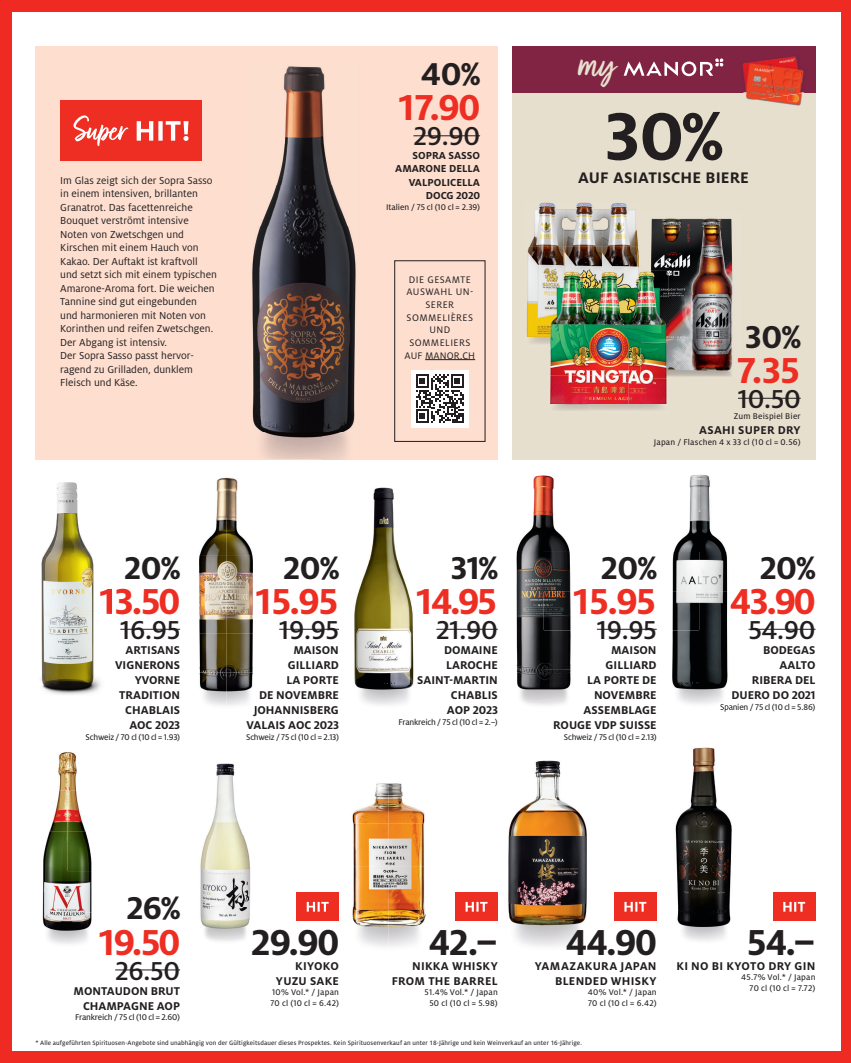
<style>
.page{position:relative;width:851px;height:1063px;background:#fff}
.page>*{position:absolute;margin:0;border:0;box-sizing:border-box;transform-origin:0 0}
.t1{font:700 74.62px "Milofor Manor";color:#231f20}
.t2{font:47.88px "Fave Script Pro";color:#e7e0ce}
.t3{font:700 40px "Milofor Manor";letter-spacing:-.065em;color:#ee2e22}
.t4{font:700 40px "Milofor Manor";letter-spacing:-.03em;color:#231f20}
.t5{font:700 35px "Milofor Manor";color:#231f20}
.t6{font:500 28.75px "Milofor Manor";letter-spacing:-.01em;color:#231f20}
.t7{font:700 17px "Milofor Manor";letter-spacing:.01em;color:#231f20}
.t8{font:700 12.5px/15px "Milofor Manor";color:#231f20;text-align:right}
.t9{font:700 12.5px/15px "Milofor Manor";letter-spacing:.02em;color:#231f20;text-align:right}
.t10{font:700 12.5px/15px "Milofor Manor";letter-spacing:.025em;color:#231f20;text-align:right}
.t11{font:11.25px/13.5px "Milofor Manor";color:#231f20}
.t12{font:700 11.25px/13.5px "Milofor Manor";color:#231f20;text-align:right}
.t13{font:10.5px/12.6px "Milofor Manor";letter-spacing:.04em;color:#231f20;text-align:center}
.t14{font:9.12px/11px "Milofor Manor Text";letter-spacing:.02em;color:#231f20;text-align:center}
.t15{font:9.12px "Milofor Manor Text";letter-spacing:-.025em;color:#231f20}
.t16{font:9.12px/11px "Milofor Manor Text";color:#231f20}
.t17{font:9.12px "Milofor Manor Text";letter-spacing:-.02em;color:#231f20}
.t18{font:6.88px "Milofor Manor Text";letter-spacing:.015em;color:#231f20}
</style>
<div class="page">
<div style="left:0;top:0;width:850px;height:1063px;background:#ee2a23"></div>
<div style="left:12px;top:12px;width:828px;height:1039px;background:#fff"></div>
<div style="left:35px;top:46px;width:462px;height:413px;background:#fddecf"></div>
<div style="left:512px;top:46px;width:303px;height:413px;background:#e7dfce"></div>
<div style="left:512px;top:46px;width:303px;height:46px;background:#812444"></div>
<svg style="left:623px;top:58px;width:100px;height:18px"></svg>
<img style="left:769px;top:56px;width:29px;height:8px">
<img style="left:742px;top:92px;width:60px;height:14px">
<img style="left:743px;top:61px;width:31px;height:40px">
<img style="left:773px;top:92px;width:30px;height:5px">
<img style="left:770px;top:64px;width:33px;height:28px">
<img style="left:42px;top:752px;width:50px;height:192px">
<img style="left:200px;top:763px;width:51px;height:178px">
<img style="left:352px;top:783px;width:74px;height:164px">
<img style="left:508px;top:760px;width:79px;height:186px">
<img style="left:675px;top:747px;width:57px;height:194px">
<img style="left:261px;top:431px;width:61px;height:28px">
<img style="left:322px;top:431px;width:26px;height:28px">
<img style="left:252px;top:66px;width:104px;height:365px">
<div style="left:296px;top:893px;width:43px;height:28px;background:#ee2e22"></div>
<svg style="left:307px;top:902px;width:21px;height:10px"></svg>
<div style="left:614px;top:893px;width:42px;height:28px;background:#ee2e22"></div>
<svg style="left:624px;top:902px;width:22px;height:10px"></svg>
<div style="left:455px;top:893px;width:42px;height:28px;background:#ee2e22"></div>
<svg style="left:465px;top:902px;width:22px;height:10px"></svg>
<div style="left:772px;top:893px;width:43px;height:28px;background:#ee2e22"></div>
<svg style="left:783px;top:902px;width:22px;height:10px"></svg>
<img style="left:651px;top:218px;width:82px;height:78px">
<img style="left:668px;top:296px;width:65px;height:81px">
<img style="left:526px;top:336px;width:22px;height:8px">
<img style="left:529px;top:202px;width:110px;height:45px">
<img style="left:527px;top:247px;width:36px;height:45px">
<img style="left:563px;top:247px;width:76px;height:23px">
<img style="left:526px;top:292px;width:22px;height:44px">
<img style="left:550px;top:347px;width:117px;height:57px">
<img style="left:640px;top:270px;width:28px;height:109px">
<img style="left:548px;top:270px;width:93px;height:77px">
<div style="left:394px;top:260px;width:91px;height:182px;border:1px solid #231f20"></div>
<hr style="left:425px;top:359px;width:50px;height:1px;background:#231f20">
<img style="left:516px;top:475px;width:55px;height:230px">
<hr style="left:737px;top:398px;width:63px;height:1px;background:#231f20">
<div style="left:60px;top:101px;width:142px;height:60px;background:#ee2e22"></div>
<svg style="left:73px;top:115px;width:115px;height:31px"></svg>
<hr style="left:413px;top:136px;width:67px;height:1px;background:#231f20">
<hr style="left:597px;top:629px;width:59px;height:1px;background:#231f20">
<hr style="left:279px;top:629px;width:60px;height:1px;background:#231f20">
<hr style="left:436px;top:629px;width:61px;height:1px;background:#231f20">
<hr style="left:748px;top:629px;width:67px;height:1px;background:#231f20">
<hr style="left:120px;top:629px;width:60px;height:1px;background:#231f20">
<hr style="left:115px;top:970px;width:65px;height:1px;background:#231f20">
<img style="left:199px;top:477px;width:54px;height:229px">
<img style="left:354px;top:487px;width:60px;height:218px">
<img style="left:40px;top:482px;width:72px;height:213px">
<svg style="left:100px;top:589px;width:12px;height:25px"></svg>
<img style="left:672px;top:474px;width:56px;height:230px">
<svg style="left:720px;top:704px;width:11px;height:5px"></svg>
<div style="left:411px;top:370px;width:57px;height:58px;background:#fff"></div>
<svg style="left:416px;top:375px;width:48px;height:48px"></svg>
<h2 class="t2" style="left:578px;top:33px;width:39px">my</h2>
<h3 class="t5" style="left:421px;top:53px;width:61px">40%</h3>
<h3 class="t3" style="left:396px;top:83px;width:85px">17.90</h3>
<h3 class="t6" style="left:413px;top:119px;width:68px">29.90</h3>
<p class="t12" style="left:395px;top:148px;width:86px">SOPRA SASSO<br>AMARONE DELLA<br>VALPOLICELLA<br>DOCG 2020</p>
<p class="t16" style="left:386px;top:203px;width:96px">Italien / 75 cl (10 cl = 2.39)</p>
<h1 class="t1" style="left:604px;top:90px;width:120px">30%</h1>
<p class="t11" style="left:60px;top:175px;width:154px">Im Glas zeigt sich der Sopra Sasso</p>
<h3 class="t7" style="left:578px;top:167px;width:172px">AUF ASIATISCHE BIERE</h3>
<p class="t11" style="left:60px;top:188px;width:158px">in einem intensiven, brillanten<br>Granatrot. Das facettenreiche<br>Bouquet verströmt intensive<br>Noten von Zwetschgen und<br>Kirschen mit einem Hauch von<br>Kakao. Der Auftakt ist kraftvoll und setzt sich mit einem typischen<br>Amarone-Aroma fort. Die weichen<br>Tannine sind gut eingebunden und harmonieren mit Noten von<br>Korinthen und reifen Zwetschgen.<br>Der Abgang ist intensiv.<br>Der Sopra Sasso passt hervor&shy;ragend zu Grilladen, dunklem<br>Fleisch und Käse.</p>
<p class="t13" style="left:404px;top:274px;width:72px">DIE GESAMTE<br>AUSWAHL UN-<br>SERER<br>SOMMELIÈRES<br>UND<br>SOMMELIERS<br>AUF MANOR.CH</p>
<h3 class="t5" style="left:745px;top:315px;width:57px">30%</h3>
<h3 class="t3" style="left:736px;top:346px;width:66px">7.35</h3>
<h3 class="t6" style="left:737px;top:381px;width:64px">10.50</h3>
<p class="t16" style="left:733px;top:411px;width:68px">Zum Beispiel Bier</p>
<p class="t9" style="left:699px;top:422px;width:103px">ASAHI SUPER DRY</p>
<p class="t14" style="left:653px;top:437px;width:148px">Japan / Flaschen 4 x 33 cl (10 cl = 0.56)</p>
<h3 class="t5" style="left:124px;top:546px;width:57px">20%</h3>
<h3 class="t3" style="left:97px;top:577px;width:84px">13.50</h3>
<h3 class="t6" style="left:120px;top:612px;width:61px">16.95</h3>
<p class="t8" style="left:115px;top:642px;width:66px">ARTISANS<br>VIGNERONS<br>YVORNE<br>TRADITION<br>CHABLAIS<br>AOC 2023</p>
<p class="t15" style="left:86px;top:734px;width:96px">Schweiz / 70 cl (10 cl = 1.93)</p>
<h3 class="t5" style="left:283px;top:546px;width:57px">20%</h3>
<h3 class="t3" style="left:253px;top:577px;width:87px">15.95</h3>
<h3 class="t6" style="left:279px;top:612px;width:61px">19.95</h3>
<p class="t8" style="left:246px;top:642px;width:94px">MAISON<br>GILLIARD<br>LA PORTE<br>DE NOVEMBRE<br>JOHANNISBERG<br>VALAIS AOC 2023</p>
<p class="t15" style="left:246px;top:734px;width:94px">Schweiz / 75 cl (10 cl = 2.13)</p>
<h3 class="t5" style="left:450px;top:546px;width:49px">31%</h3>
<h3 class="t3" style="left:414px;top:577px;width:85px">14.95</h3>
<h3 class="t6" style="left:436px;top:612px;width:63px">21.90</h3>
<p class="t8" style="left:417px;top:642px;width:82px">DOMAINE<br>LAROCHE<br>SAINT-MARTIN<br>CHABLIS<br>AOP 2023</p>
<p class="t15" style="left:398px;top:719px;width:101px">Frankreich / 75 cl (10 cl = 2.–)</p>
<h3 class="t5" style="left:600px;top:546px;width:57px">20%</h3>
<h3 class="t3" style="left:571px;top:577px;width:87px">15.95</h3>
<h3 class="t6" style="left:597px;top:612px;width:61px">19.95</h3>
<p class="t8" style="left:553px;top:642px;width:105px">MAISON<br>GILLIARD<br>LA PORTE DE<br>NOVEMBRE<br>ASSEMBLAGE<br>ROUGE VDP SUISSE</p>
<p class="t15" style="left:563px;top:734px;width:94px">Schweiz / 75 cl (10 cl = 2.13)</p>
<h3 class="t5" style="left:759px;top:546px;width:57px">20%</h3>
<h3 class="t3" style="left:729px;top:577px;width:87px">43.90</h3>
<h3 class="t6" style="left:748px;top:612px;width:69px">54.90</h3>
<p class="t8" style="left:731px;top:642px;width:86px">BODEGAS<br>AALTO<br>RIBERA DEL<br>DUERO DO 2021</p>
<p class="t17" style="left:719px;top:704px;width:97px">Spanien / 75 cl (10 cl = 5.86)</p>
<h3 class="t5" style="left:126px;top:887px;width:55px">26%</h3>
<h3 class="t3" style="left:97px;top:917px;width:85px">19.50</h3>
<h3 class="t6" style="left:115px;top:953px;width:66px">26.50</h3>
<p class="t8" style="left:73px;top:983px;width:108px">MONTAUDON BRUT<br>CHAMPAGNE AOP</p>
<p class="t15" style="left:75px;top:1015px;width:106px">Frankreich / 75 cl (10 cl = 2.60)</p>
<h3 class="t4" style="left:250px;top:917px;width:90px">29.90</h3>
<p class="t9" style="left:276px;top:958px;width:64px">KIYOKO<br>YUZU SAKE</p>
<p class="t16" style="left:270px;top:988px;width:70px">10% Vol.* / Japan<br>70 cl (10 cl = 6.42)</p>
<h3 class="t4" style="left:428px;top:917px;width:71px">42.–</h3>
<p class="t9" style="left:392px;top:958px;width:107px">NIKKA WHISKY<br>FROM THE BARREL</p>
<p class="t14" style="left:424px;top:988px;width:75px">51.4% Vol.* / Japan<br>50 cl (10 cl = 5.98)</p>
<h3 class="t4" style="left:566px;top:917px;width:92px">44.90</h3>
<p class="t10" style="left:534px;top:958px;width:123px">YAMAZAKURA JAPAN<br>BLENDED WHISKY</p>
<p class="t14" style="left:588px;top:988px;width:70px;text-align:left">40% Vol.* / Japan<br>70 cl (10 cl = 6.42)</p>
<p class="t18" style="left:35px;top:1041px;width:548px">* Alle aufgeführten Spirituosen-Angebote sind unabhängig von der Gültigkeitsdauer dieses Prospektes. Kein Spirituosenverkauf an unter 18-Jährige und kein Weinverkauf an unter 16-Jährige.</p>
<h3 class="t4" style="left:746px;top:917px;width:71px">54.–</h3>
<p class="t9" style="left:676px;top:958px;width:140px">KI NO BI KYOTO DRY GIN</p>
<p class="t14" style="left:741px;top:973px;width:76px;text-align:right">45.7% Vol.* / Japan<br>70 cl (10 cl = 7.72)</p>
</div>
